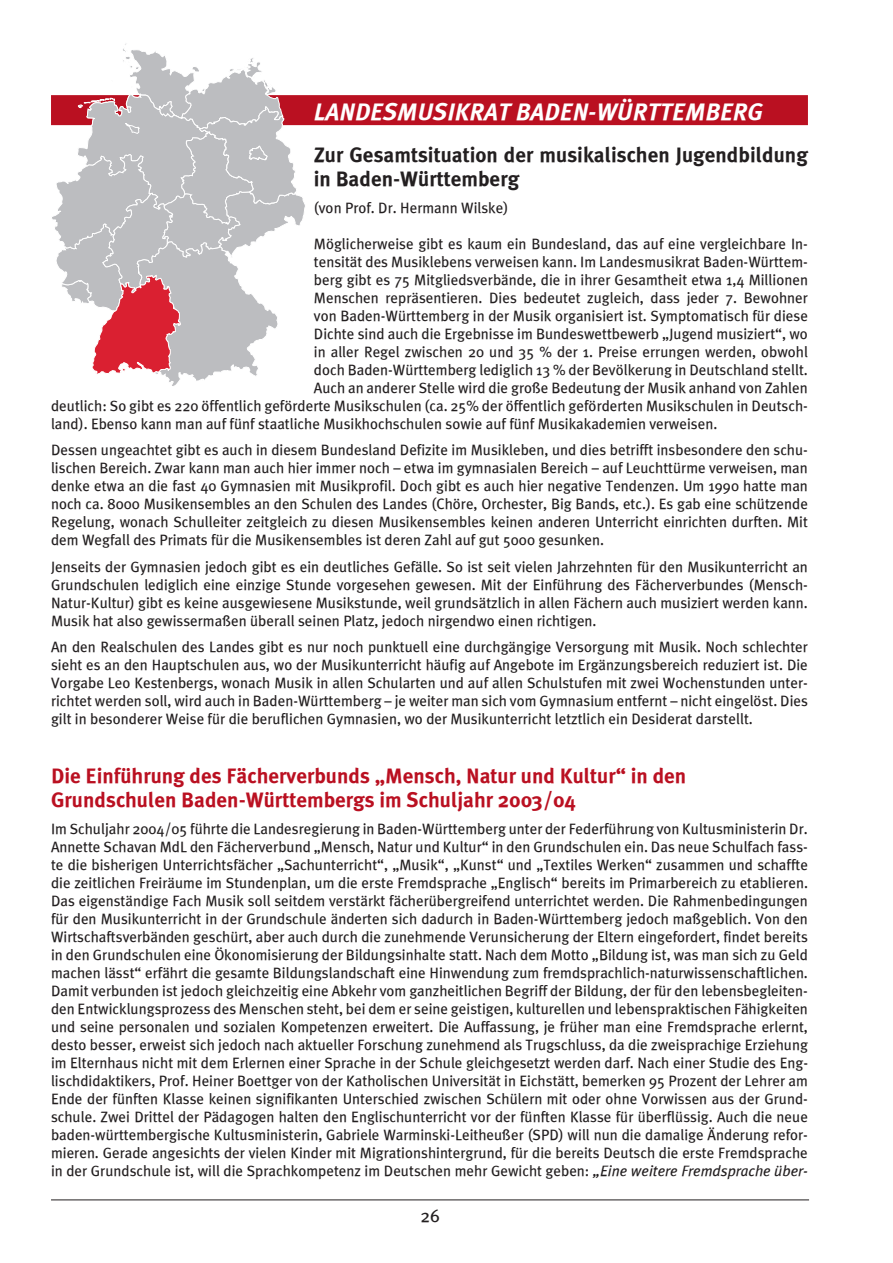
<style>
.page{position:relative;width:893px;height:1263px;background:#fff}
.page>*{position:absolute;margin:0;border:0;box-sizing:border-box;transform-origin:0 0}
.t1{font:italic 700 24px "Meta Plus";color:#fff}
.t2{font:700 21px/24px "Meta Plus";color:#ba1021}
.t3{font:700 21px/24px "Meta Plus";color:#231f20}
.t4{font:18px "Meta Plus";color:#231f20}
.t5{font:15px/18px "Meta Plus";color:#231f20;text-align:justify}
.s1{font-style:italic}
</style>
<div class="page">
<hr style="left:51px;top:1199px;width:758px;height:1px;background:#231f20">
<div style="left:51px;top:95px;width:757px;height:30px;background:#ba1021"></div>
<svg style="left:51px;top:44px;width:255px;height:342px"></svg>
<h1 class="t1" style="left:314px;top:98px;width:451px">LANDESMUSIKRAT BADEN-WÜRTTEMBERG</h1>
<h2 class="t3" style="left:314px;top:143px;width:495px">Zur Gesamtsituation der musikalischen Jugendbildung in Baden-Württemberg</h2>
<p class="t5" style="left:314px;top:198px;width:196px">(von Prof. Dr. Hermann Wilske)</p>
<p class="t5" style="left:314px;top:234px;width:495px">Möglicherweise gibt es kaum ein Bundesland, das auf eine vergleichbare In-</p>
<p class="t5" style="left:314px;top:252px;width:495px">tensität des Musiklebens verweisen kann. Im Landesmusikrat Baden-Württem-</p>
<p class="t5" style="left:314px;top:270px;width:496px">berg gibt es 75 Mitgliedsverbände, die in ihrer Gesamtheit etwa 1,4 Millionen</p>
<p class="t5" style="left:314px;top:288px;width:495px">Menschen repräsentieren. Dies bedeutet zugleich, dass jeder 7. Bewohner</p>
<p class="t5" style="left:314px;top:306px;width:496px">von Baden-Württemberg in der Musik organisiert ist. Symptomatisch für diese</p>
<p class="t5" style="left:314px;top:324px;width:495px">Dichte sind auch die Ergebnisse im Bundeswettbewerb „Jugend musiziert“, wo</p>
<p class="t5" style="left:314px;top:342px;width:496px">in aller Regel zwischen 20 und 35 % der 1. Preise errungen werden, obwohl</p>
<p class="t5" style="left:314px;top:360px;width:495px">doch Baden-Württemberg lediglich 13 % der Bevölkerung in Deutschland stellt.</p>
<p class="t5" style="left:314px;top:378px;width:495px">Auch an anderer Stelle wird die große Bedeutung der Musik anhand von Zahlen</p>
<p class="t5" style="left:51px;top:396px;width:758px">deutlich: So gibt es 220 öffentlich geförderte Musikschulen (ca. 25% der öffentlich geförderten Musikschulen in Deutsch-</p>
<p class="t5" style="left:51px;top:414px;width:668px">land). Ebenso kann man auf fünf staatliche Musikhochschulen sowie auf fünf Musikakademien verweisen.</p>
<p class="t5" style="left:51px;top:441px;width:758px">Dessen ungeachtet gibt es auch in diesem Bundesland Defizite im Musikleben, und dies betrifft insbesondere den schu&shy;lischen Bereich. Zwar kann man auch hier immer noch – etwa im gymnasialen Bereich – auf Leuchttürme verweisen, man denke etwa an die fast 40 Gymnasien mit Musikprofil. Doch gibt es auch hier negative Tendenzen. Um 1990 hatte man noch ca. 8000 Musikensembles an den Schulen des Landes (Chöre, Orchester, Big Bands, etc.). Es gab eine schützende Regelung, wonach Schulleiter zeitgleich zu diesen Musikensembles keinen anderen Unterricht einrichten durften. Mit dem Wegfall des Primats für die Musikensembles ist deren Zahl auf gut 5000 gesunken.</p>
<p class="t5" style="left:51px;top:557px;width:758px">Jenseits der Gymnasien jedoch gibt es ein deutliches Gefälle. So ist seit vielen Jahrzehnten für den Musikunterricht an Grundschulen lediglich eine einzige Stunde vorgesehen gewesen. Mit der Einführung des Fächerverbundes (Mensch-Natur-Kultur) gibt es keine ausgewiesene Musikstunde, weil grundsätzlich in allen Fächern auch musiziert werden kann.<br>Musik hat also gewissermaßen überall seinen Platz, jedoch nirgendwo einen richtigen.</p>
<p class="t5" style="left:51px;top:638px;width:758px">An den Realschulen des Landes gibt es nur noch punktuell eine durchgängige Versorgung mit Musik. Noch schlechter sieht es an den Hauptschulen aus, wo der Musikunterricht häufig auf Angebote im Ergänzungsbereich reduziert ist. Die Vorgabe Leo Kestenbergs, wonach Musik in allen Schularten und auf allen Schulstufen mit zwei Wochenstunden unter&shy;richtet werden soll, wird auch in Baden-Württemberg – je weiter man sich vom Gymnasium entfernt – nicht eingelöst. Dies gilt in besonderer Weise für die beruflichen Gymnasien, wo der Musikunterricht letztlich ein Desiderat darstellt.</p>
<h2 class="t2" style="left:51px;top:764px;width:637px">Die Einführung des Fächerverbunds „Mensch, Natur und Kultur“ in den<br>Grundschulen Baden-Württembergs im Schuljahr 2003/04</h2>
<p class="t5" style="left:51px;top:819px;width:758px">Im Schuljahr 2004/05 führte die Landesregierung in Baden-Württemberg unter der Federführung von Kultusministerin Dr.<br>Annette Schavan MdL den Fächerverbund „Mensch, Natur und Kultur“ in den Grundschulen ein. Das neue Schulfach fass&shy;te die bisherigen Unterrichtsfächer „Sachunterricht“, „Musik“, „Kunst“ und „Textiles Werken“ zusammen und schaffte die zeitlichen Freiräume im Stundenplan, um die erste Fremdsprache „Englisch“ bereits im Primarbereich zu etablieren.<br>Das eigenständige Fach Musik soll seitdem verstärkt fächerübergreifend unterrichtet werden. Die Rahmenbedingungen für den Musikunterricht in der Grundschule änderten sich dadurch in Baden-Württemberg jedoch maßgeblich. Von den Wirtschaftsverbänden geschürt, aber auch durch die zunehmende Verunsicherung der Eltern eingefordert, findet bereits in den Grundschulen eine Ökonomisierung der Bildungsinhalte statt. Nach dem Motto „Bildung ist, was man sich zu Geld machen lässt“ erfährt die gesamte Bildungslandschaft eine Hinwendung zum fremdsprachlich-naturwissenschaftlichen.<br>Damit verbunden ist jedoch gleichzeitig eine Abkehr vom ganzheitlichen Begriff der Bildung, der für den lebensbegleiten&shy;den Entwicklungsprozess des Menschen steht, bei dem er seine geistigen, kulturellen und lebenspraktischen Fähigkeiten und seine personalen und sozialen Kompetenzen erweitert. Die Auffassung, je früher man eine Fremdsprache erlernt, desto besser, erweist sich jedoch nach aktueller Forschung zunehmend als Trugschluss, da die zweisprachige Erziehung im Elternhaus nicht mit dem Erlernen einer Sprache in der Schule gleichgesetzt werden darf. Nach einer Studie des Eng&shy;lischdidaktikers, Prof. Heiner Boettger von der Katholischen Universität in Eichstätt, bemerken 95 Prozent der Lehrer am Ende der fünften Klasse keinen signifikanten Unterschied zwischen Schülern mit oder ohne Vorwissen aus der Grund&shy;schule. Zwei Drittel der Pädagogen halten den Englischunterricht vor der fünften Klasse für überflüssig. Auch die neue baden-württembergische Kultusministerin, Gabriele Warminski-Leitheußer (SPD) will nun die damalige Änderung refor&shy;mieren. Gerade angesichts der vielen Kinder mit Migrationshintergrund, für die bereits Deutsch die erste Fremdsprache in der Grundschule ist, will die Sprachkompetenz im Deutschen mehr Gewicht geben: <span class="s1">„Eine weitere Fremdsprache über-</span></p>
<p class="t4" style="left:420px;top:1205px;width:21px">26</p>
</div>
